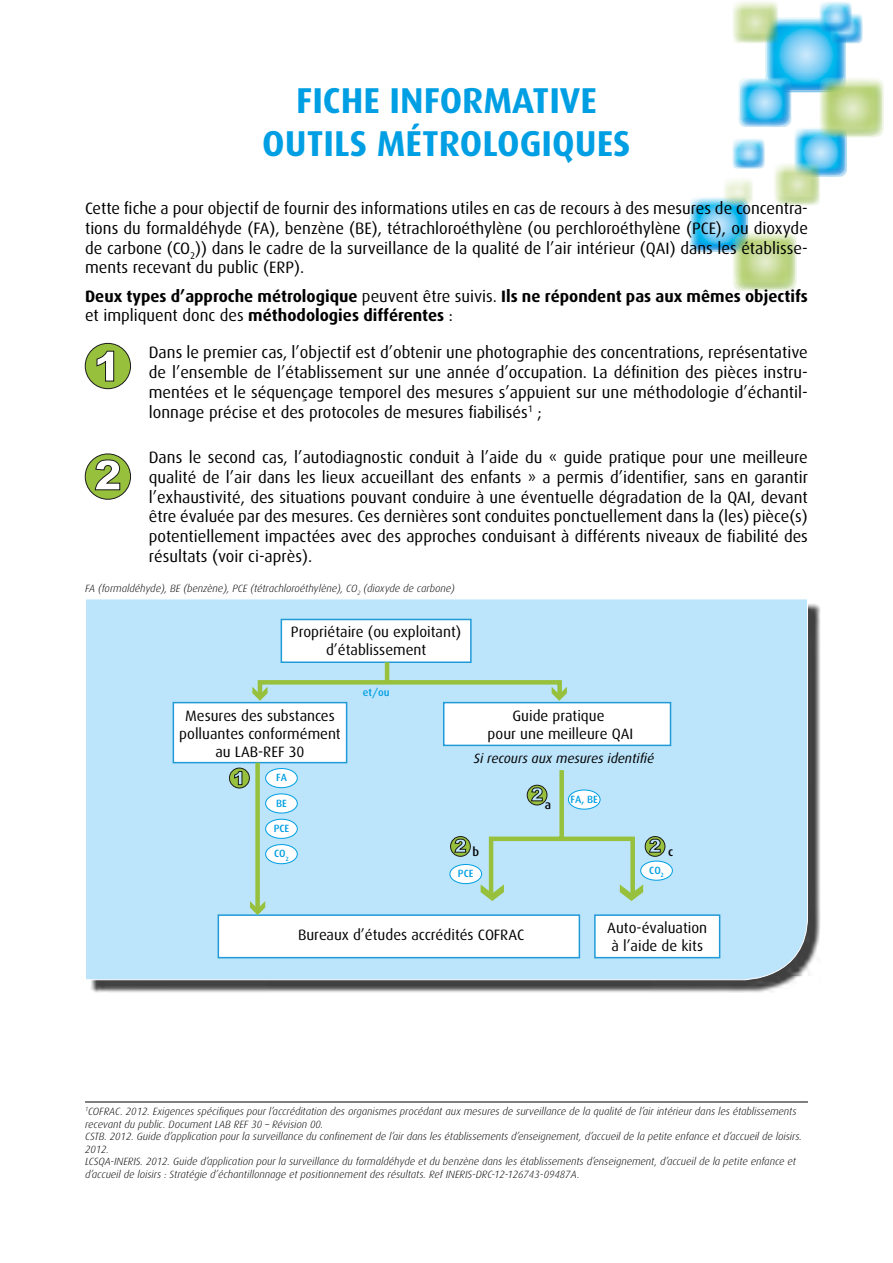
<style>
.page{position:relative;width:893px;height:1263px;background:#fff}
.page>*{position:absolute;margin:0;border:0;box-sizing:border-box;transform-origin:0 0}
.TITRE{font:700 36px "Dax";color:#009fe3}
.Texte_en_retrait{font:16.5px/19.8px "Dax";color:#000;text-align:justify}
.texte_courant{font:16.5px/19.8px "Dax";color:#000;text-align:justify}
.texte_courant-2{font:700 16.5px/19.8px "Dax";color:#000}
.t1{font:15px/18px "Dax";color:#020203;text-align:center}
.t2{font:italic 13.5px "Dax";color:#020203}
.t3{font:500 12.3px "Dax";color:#020203}
.Note_de_bas_de_page{font:italic 300 10.5px/12.6px "Dax";color:#000}
.note_de_bas_de_page{font:italic 300 10.5px "Dax";color:#000}
.t4{font:500 10.5px "Dax";color:#009fe3}
.s1{font-weight:400}
</style>
<div class="page">
<svg style="left:689px;top:1px;width:195px;height:290px"></svg>
<div style="left:749px;top:144px;width:97px;height:64px;background:#fff;opacity:.75"></div>
<div style="left:763px;top:151px;width:65px;height:57px;background:#fff;opacity:.75"></div>
<div style="left:768px;top:158px;width:63px;height:50px;background:#97c13d;opacity:.75"></div>
<svg style="left:85px;top:343px;width:46px;height:46px"></svg>
<svg style="left:85px;top:453px;width:46px;height:47px"></svg>
<hr style="left:85px;top:1102px;width:723px;height:1px;background:#000">
<div style="left:90px;top:604px;width:731px;height:389px;background:#000;opacity:.75"></div>
<div style="left:86px;top:599px;width:722px;height:382px;background:#bce4fa"></div>
<svg style="left:229px;top:768px;width:21px;height:20px"></svg>
<div style="left:173px;top:702px;width:174px;height:61px;background:#fff;border:2px solid #209bd7"></div>
<div style="left:218px;top:914px;width:362px;height:44px;background:#fff;border:2px solid #209bd7"></div>
<div style="left:594px;top:914px;width:126px;height:44px;background:#fff;border:2px solid #209bd7"></div>
<div style="left:443px;top:702px;width:228px;height:44px;background:#fff;border:2px solid #209bd7"></div>
<div style="left:281px;top:619px;width:191px;height:44px;background:#fff;border:2px solid #209bd7"></div>
<svg style="left:252px;top:658px;width:315px;height:43px;background:#b7dfe1"></svg>
<div style="left:255px;top:763px;width:5px;height:147px;background:#97c13d"></div>
<svg style="left:250px;top:901px;width:15px;height:14px"></svg>
<div style="left:266px;top:768px;width:31px;height:20px;background:#fff;border-radius:50%"></div>
<div style="left:265px;top:768px;width:33px;height:20px;border:1px solid #009fe3;border-radius:50%"></div>
<div style="left:266px;top:794px;width:31px;height:19px;background:#fff;border-radius:50%"></div>
<div style="left:265px;top:793px;width:33px;height:20px;border:1px solid #009fe3;border-radius:50%"></div>
<div style="left:266px;top:819px;width:31px;height:19px;background:#fff;border-radius:50%"></div>
<div style="left:265px;top:819px;width:33px;height:20px;border:1px solid #009fe3;border-radius:50%"></div>
<div style="left:266px;top:844px;width:31px;height:20px;background:#fff;border-radius:50%"></div>
<div style="left:265px;top:844px;width:33px;height:20px;border:1px solid #009fe3;border-radius:50%"></div>
<div style="left:450px;top:864px;width:32px;height:20px;background:#fff;border-radius:50%"></div>
<div style="left:450px;top:864px;width:32px;height:20px;border:1px solid #009fe3;border-radius:50%"></div>
<svg style="left:450px;top:836px;width:21px;height:21px"></svg>
<svg style="left:481px;top:766px;width:184px;height:135px;background:#b7dee7"></svg>
<div style="left:641px;top:861px;width:31px;height:19px;background:#fff;border-radius:50%"></div>
<div style="left:640px;top:861px;width:33px;height:19px;border:1px solid #009fe3;border-radius:50%"></div>
<p class="TITRE" style="left:296px;top:80px;width:302px">FICHE INFORMATIVE</p>
<p class="TITRE" style="left:262px;top:123px;width:370px">OUTILS MÉTROLOGIQUES</p>
<p class="texte_courant" style="left:85px;top:198px;width:724px">Cette fiche a pour objectif de fournir des informations utiles en cas de recours à des mesures de concentra&shy;tions du formaldéhyde (FA), benzène (BE), tétrachloroéthylène (ou perchloroéthylène (PCE), ou dioxyde de carbone (CO<sub>2</sub>)) dans le cadre de la surveillance de la qualité de l’air intérieur (QAI) dans les établisse&shy;ments recevant du public (ERP).</p>
<p class="texte_courant-2" style="left:85px;top:286px;width:724px">Deux types d’approche métrologique <span class="s1">peuvent être suivis.</span> Ils ne répondent pas aux mêmes objectifs <span class="s1">et impliquent donc des</span> méthodologies différentes <span class="s1">:</span></p>
<p class="Texte_en_retrait" style="left:149px;top:343px;width:661px">Dans le premier cas, l’objectif est d’obtenir une photographie des concentrations, représentative de l’ensemble de l’établissement sur une année d’occupation. La définition des pièces instru&shy;mentées et le séquençage temporel des mesures s’appuient sur une méthodologie d’échantil&shy;lonnage précise et des protocoles de mesures fiabilisés<sup>1</sup> ;</p>
<p class="Texte_en_retrait" style="left:149px;top:447px;width:661px">Dans le second cas, l’autodiagnostic conduit à l’aide du « guide pratique pour une meilleure qualité de l’air dans les lieux accueillant des enfants » a permis d’identifier, sans en garantir l’exhaustivité, des situations pouvant conduire à une éventuelle dégradation de la QAI, devant être évaluée par des mesures. Ces dernières sont conduites ponctuellement dans la (les) pièce(s) potentiellement impactées avec des approches conduisant à différents niveaux de fiabilité des résultats (voir ci-après).</p>
<p class="note_de_bas_de_page" style="left:85px;top:582px;width:371px">FA (formaldéhyde), BE (benzène), PCE (tétrachloroéthylène), CO<sub>2</sub> (dioxyde de carbone)</p>
<p class="t1" style="left:291px;top:622px;width:172px">Propriétaire (ou exploitant) d’établissement</p>
<p class="t4" style="left:363px;top:686px;width:28px">et/ou</p>
<p class="t1" style="left:179px;top:707px;width:163px">Mesures des substances polluantes conformément au LAB-REF 30</p>
<p class="t4" style="left:276px;top:772px;width:12px">FA</p>
<p class="t4" style="left:276px;top:797px;width:12px">BE</p>
<p class="t4" style="left:274px;top:822px;width:17px">PCE</p>
<p class="t4" style="left:274px;top:848px;width:16px">CO<sub>2</sub></p>
<p class="t1" style="left:488px;top:707px;width:147px">Guide pratique<br>pour une meilleure QAI</p>
<p class="t2" style="left:474px;top:751px;width:182px">Si recours aux mesures identifié</p>
<p class="t3" style="left:473px;top:845px;width:8px">b</p>
<p class="t3" style="left:545px;top:798px;width:8px">a</p>
<p class="t4" style="left:570px;top:793px;width:29px">FA, BE</p>
<p class="t3" style="left:668px;top:845px;width:7px">c</p>
<p class="t4" style="left:458px;top:868px;width:17px">PCE</p>
<p class="t1" style="left:298px;top:926px;width:228px">Bureaux d’études accrédités COFRAC</p>
<p class="t4" style="left:649px;top:864px;width:16px">CO<sub>2</sub></p>
<p class="t1" style="left:607px;top:919px;width:101px;text-align:left">Auto-évaluation à l’aide de kits</p>
<p class="Note_de_bas_de_page" style="left:85px;top:1105px;width:719px"><sup>1</sup>COFRAC. 2012. Exigences spécifiques pour l’accréditation des organismes procédant aux mesures de surveillance de la qualité de l’air intérieur dans les établissements recevant du public. Document LAB REF 30 – Révision 00.<br>CSTB. 2012. Guide d’application pour la surveillance du confinement de l’air dans les établissements d’enseignement, d’accueil de la petite enfance et d’accueil de loisirs.<br>2012.<br>LCSQA-INERIS. 2012. Guide d’application pour la surveillance du formaldéhyde et du benzène dans les établissements d’enseignement, d’accueil de la petite enfance et d’accueil de loisirs : Stratégie d’échantillonnage et positionnement des résultats. Ref INERIS-DRC-12-126743-09487A.</p>
</div>
